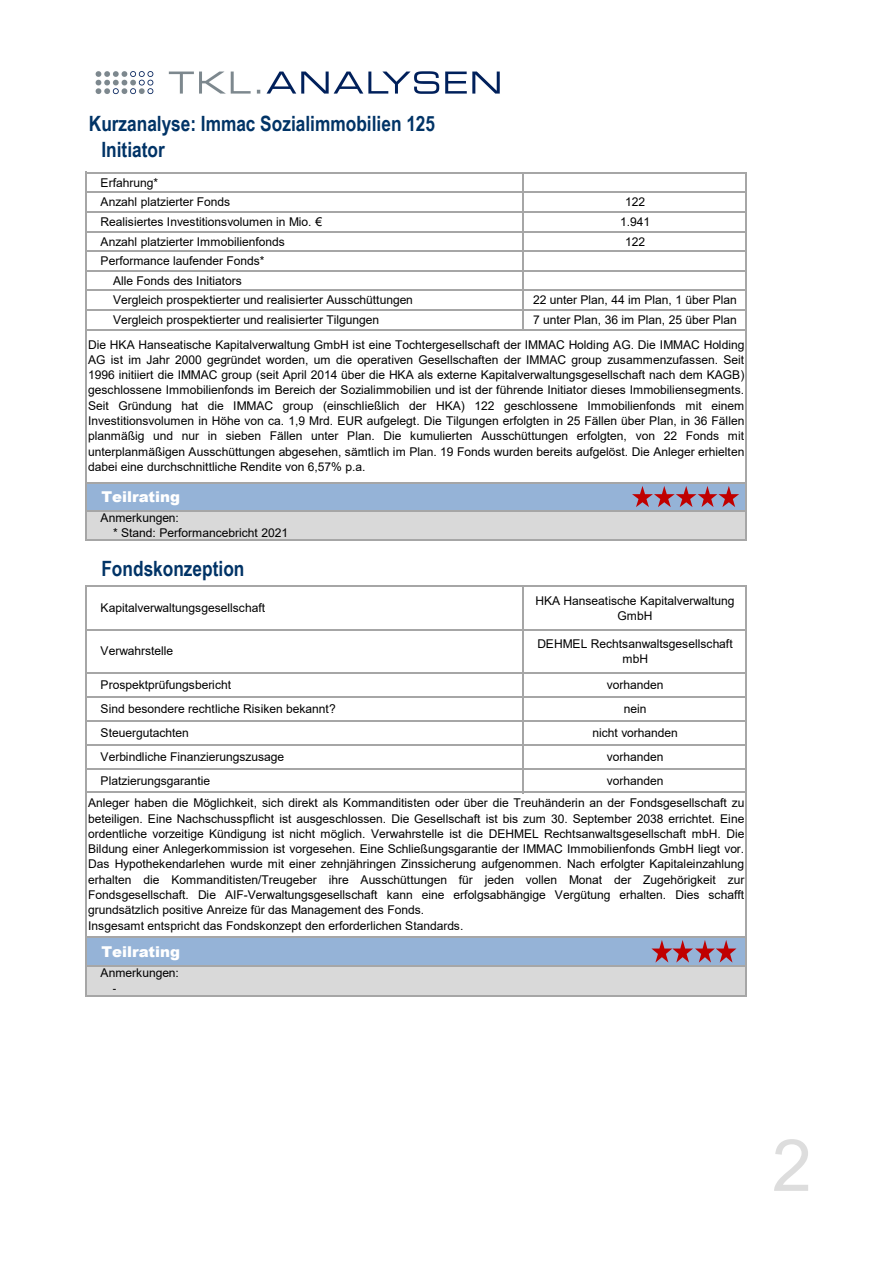
<style>
.page{position:relative;width:893px;height:1263px;background:#fff}
.page>*{position:absolute;margin:0;border:0;box-sizing:border-box;transform-origin:0 0}
.t1{font:72px "Arial";color:#ddd}
.t2{font:700 21px/26px "Arial Narrow";color:#036}
.t3{font:900 15px "Arial";color:#fff}
.t4{font:12px/15.3px "Arial";letter-spacing:-.005em;color:#000}
.t5{font:10.5px "Arial";color:#000}
</style>
<div class="page">
<img style="left:95px;top:71px;width:405px;height:24px">
<div style="left:86px;top:483px;width:660px;height:28px;background:#95b3d7"></div>
<div style="left:86px;top:511px;width:660px;height:29px;background:#d9d9d9"></div>
<div style="left:86px;top:937px;width:660px;height:29px;background:#95b3d7"></div>
<div style="left:86px;top:966px;width:660px;height:30px;background:#d9d9d9"></div>
<hr style="left:85px;top:172px;width:1px;height:369px;background:#a6a6a6">
<hr style="left:523px;top:173px;width:1px;height:157px;background:#a6a6a6">
<hr style="left:745px;top:173px;width:2px;height:368px;background:#a6a6a6">
<hr style="left:85px;top:586px;width:1px;height:411px;background:#a6a6a6">
<hr style="left:523px;top:587px;width:1px;height:206px;background:#a6a6a6">
<hr style="left:745px;top:587px;width:2px;height:410px;background:#a6a6a6">
<hr style="left:86px;top:172px;width:661px;height:1px;background:#a6a6a6">
<hr style="left:86px;top:192px;width:661px;height:1px;background:#a6a6a6">
<hr style="left:86px;top:211px;width:661px;height:2px;background:#a6a6a6">
<hr style="left:86px;top:231px;width:661px;height:1px;background:#a6a6a6">
<hr style="left:86px;top:250px;width:661px;height:2px;background:#a6a6a6">
<hr style="left:86px;top:270px;width:661px;height:1px;background:#a6a6a6">
<hr style="left:86px;top:290px;width:661px;height:1px;background:#a6a6a6">
<hr style="left:86px;top:309px;width:661px;height:2px;background:#a6a6a6">
<hr style="left:86px;top:329px;width:661px;height:1px;background:#a6a6a6">
<hr style="left:86px;top:482px;width:661px;height:1px;background:#a6a6a6">
<hr style="left:86px;top:510px;width:661px;height:2px;background:#a6a6a6">
<hr style="left:86px;top:539px;width:661px;height:2px;background:#a6a6a6">
<hr style="left:86px;top:586px;width:661px;height:1px;background:#a6a6a6">
<hr style="left:86px;top:629px;width:661px;height:1px;background:#a6a6a6">
<hr style="left:86px;top:672px;width:661px;height:1px;background:#a6a6a6">
<hr style="left:86px;top:696px;width:661px;height:1px;background:#a6a6a6">
<hr style="left:86px;top:720px;width:661px;height:1px;background:#a6a6a6">
<hr style="left:86px;top:744px;width:661px;height:1px;background:#a6a6a6">
<hr style="left:86px;top:768px;width:661px;height:1px;background:#a6a6a6">
<hr style="left:86px;top:792px;width:661px;height:1px;background:#a6a6a6">
<hr style="left:86px;top:937px;width:661px;height:1px;background:#a6a6a6">
<hr style="left:86px;top:965px;width:661px;height:1px;background:#a6a6a6">
<hr style="left:86px;top:995px;width:661px;height:2px;background:#a6a6a6">
<svg style="left:651px;top:940px;width:85px;height:22px"></svg>
<svg style="left:632px;top:486px;width:107px;height:21px"></svg>
<h2 class="t2" style="left:101px;top:111px;width:335px;text-indent:-12px">Kurzanalyse: Immac Sozialimmobilien 125<br>Initiator</h2>
<p class="t4" style="left:101px;top:173px;width:131px;line-height:19.6px">Erfahrung*<br>Anzahl platzierter Fonds</p>
<p class="t4" style="left:625px;top:194px;width:22px">122</p>
<p class="t4" style="left:101px;top:214px;width:223px">Realisiertes Investitionsvolumen in Mio. €</p>
<p class="t4" style="left:620px;top:214px;width:32px">1.941</p>
<p class="t4" style="left:101px;top:234px;width:186px">Anzahl platzierter Immobilienfonds</p>
<p class="t4" style="left:625px;top:234px;width:22px">122</p>
<p class="t4" style="left:113px;top:251px;width:301px;line-height:19.6px;text-indent:-12px">Performance laufender Fonds*<br>Alle Fonds des Initiators<br>Vergleich prospektierter und realisierter Ausschüttungen</p>
<p class="t4" style="left:533px;top:293px;width:205px">22 unter Plan, 44 im Plan, 1 über Plan</p>
<p class="t4" style="left:113px;top:312px;width:268px">Vergleich prospektierter und realisierter Tilgungen</p>
<p class="t4" style="left:533px;top:312px;width:205px">7 unter Plan, 36 im Plan, 25 über Plan</p>
<p class="t4" style="left:88px;top:337px;width:658px;text-align:justify">Die HKA Hanseatische Kapitalverwaltung GmbH ist eine Tochtergesellschaft der IMMAC Holding AG. Die IMMAC Holding AG ist im Jahr 2000 gegründet worden, um die operativen Gesellschaften der IMMAC group zusammenzufassen. Seit 1996 initiiert die IMMAC group (seit April 2014 über die HKA als externe Kapitalverwaltungsgesellschaft nach dem KAGB) geschlossene Immobilienfonds im Bereich der Sozialimmobilien und ist der führende Initiator dieses Immobiliensegments.<br>Seit Gründung hat die IMMAC group (einschließlich der HKA) 122 geschlossene Immobilienfonds mit einem Investitionsvolumen in Höhe von ca. 1,9 Mrd. EUR aufgelegt. Die Tilgungen erfolgten in 25 Fällen über Plan, in 36 Fällen planmäßig und nur in sieben Fällen unter Plan. Die kumulierten Ausschüttungen erfolgten, von 22 Fonds mit unterplanmäßigen Ausschüttungen abgesehen, sämtlich im Plan. 19 Fonds wurden bereits aufgelöst. Die Anleger erhielten dabei eine durchschnittliche Rendite von 6,57% p.a.</p>
<p class="t4" style="left:101px;top:510px;width:80px">Anmerkungen:</p>
<p class="t3" style="left:101px;top:486px;width:80px">Teilrating</p>
<p class="t4" style="left:113px;top:525px;width:177px">* Stand: Performancebricht 2021</p>
<h2 class="t2" style="left:101px;top:556px;width:145px">Fondskonzeption</h2>
<p class="t4" style="left:101px;top:600px;width:166px">Kapitalverwaltungsgesellschaft</p>
<p class="t4" style="left:535px;top:593px;width:201px;text-align:center">HKA Hanseatische Kapitalverwaltung<br>GmbH</p>
<p class="t4" style="left:101px;top:643px;width:74px">Verwahrstelle</p>
<p class="t4" style="left:537px;top:636px;width:197px;text-align:center">DEHMEL Rechtsanwaltsgesellschaft mbH</p>
<p class="t4" style="left:101px;top:677px;width:132px">Prospektprüfungsbericht</p>
<p class="t4" style="left:607px;top:677px;width:58px">vorhanden</p>
<p class="t4" style="left:101px;top:701px;width:237px">Sind besondere rechtliche Risiken bekannt?</p>
<p class="t4" style="left:624px;top:701px;width:24px">nein</p>
<p class="t4" style="left:101px;top:725px;width:90px">Steuergutachten</p>
<p class="t4" style="left:592px;top:725px;width:87px">nicht vorhanden</p>
<p class="t4" style="left:101px;top:749px;width:185px">Verbindliche Finanzierungszusage</p>
<p class="t4" style="left:607px;top:749px;width:58px">vorhanden</p>
<p class="t4" style="left:101px;top:773px;width:111px">Platzierungsgarantie</p>
<p class="t4" style="left:607px;top:773px;width:58px">vorhanden</p>
<p class="t4" style="left:88px;top:795px;width:658px">Anleger haben die Möglichkeit, sich direkt als Kommanditisten oder über die Treuhänderin an der Fondsgesellschaft zu beteiligen. Eine Nachschusspflicht ist ausgeschlossen. Die Gesellschaft ist bis zum 30. September 2038 errichtet. Eine ordentliche vorzeitige Kündigung ist nicht möglich. Verwahrstelle ist die DEHMEL Rechtsanwaltsgesellschaft mbH. Die Bildung einer Anlegerkommission ist vorgesehen. Eine Schließungsgarantie der IMMAC Immobilienfonds GmbH liegt vor.<br>Das Hypothekendarlehen wurde mit einer zehnjähringen Zinssicherung aufgenommen. Nach erfolgter Kapitaleinzahlung erhalten die Kommanditisten/Treugeber ihre Ausschüttungen für jeden vollen Monat der Zugehörigkeit zur Fondsgesellschaft. Die AIF-Verwaltungsgesellschaft kann eine erfolgsabhängige Vergütung erhalten. Dies schafft grundsätzlich positive Anreize für das Management des Fonds.<br>Insgesamt entspricht das Fondskonzept den erforderlichen Standards.</p>
<p class="t3" style="left:101px;top:940px;width:80px">Teilrating</p>
<p class="t4" style="left:101px;top:965px;width:80px">Anmerkungen:</p>
<p class="t5" style="left:113px;top:982px;width:5px">-</p>
<h1 class="t1" style="left:772px;top:1126px;width:42px">2</h1>
</div>
